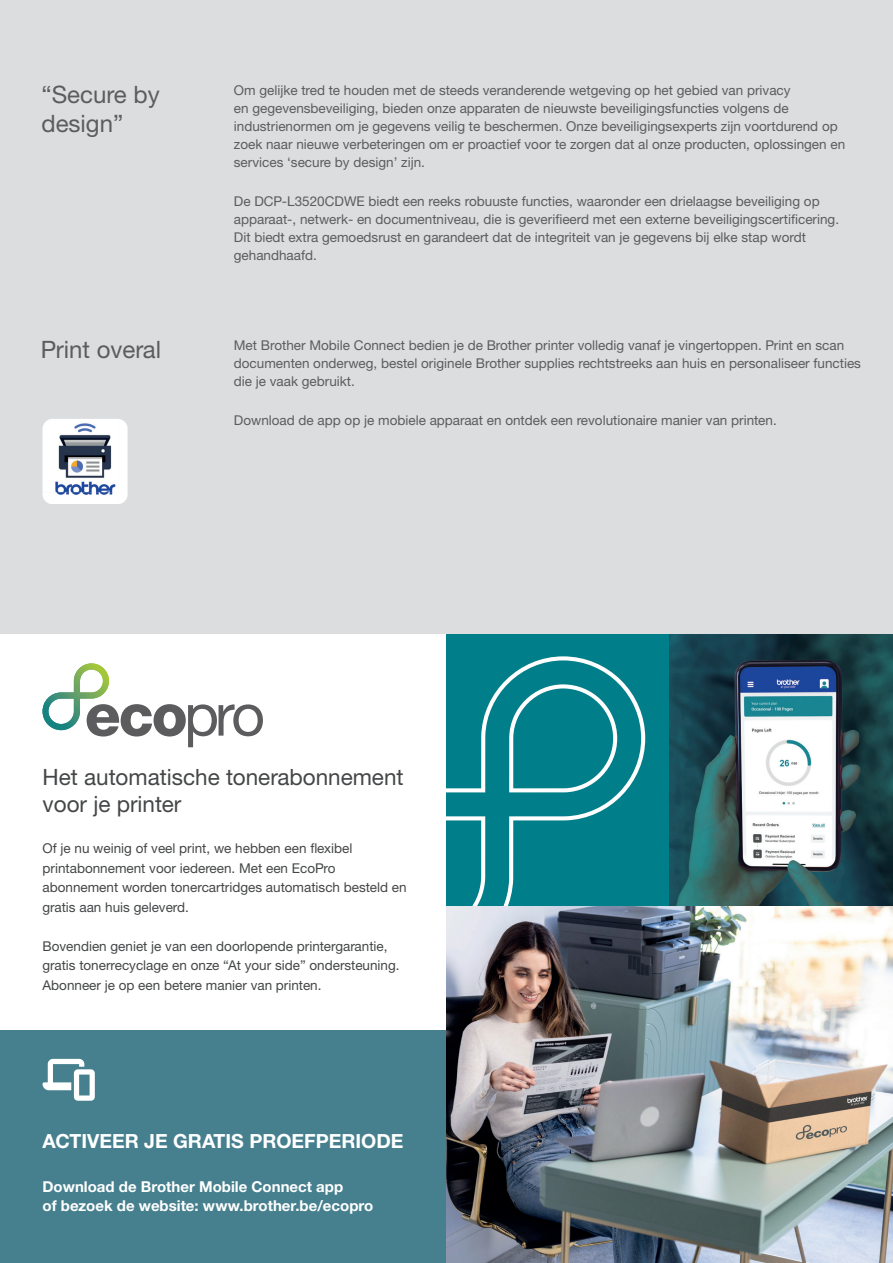
<style>
.page{position:relative;width:893px;height:1263px;background:#fff}
.page>*{position:absolute;margin:0;border:0;box-sizing:border-box;transform-origin:0 0}
.t1{font:24px/28.5px "Helvetica Neue LTW1 G";color:#5c5c5f}
.t2{font:22.5px/27px "Helvetica Neue LTW1 G";color:#444647}
.t3{font:700 19.5px "Helvetica Neue LTW1 G";color:#fff}
.t4{font:700 15px/19.5px "Helvetica Neue LTW1 G";color:#fff}
.t5{font:13.5px/18px "Helvetica Neue LTW1 G";color:#5c5c5f}
.t6{font:13.5px/19.5px "Helvetica Neue LTW1 G";color:#444647}
</style>
<div class="page">
<svg style="left:43px;top:663px;width:220px;height:84px"></svg>
<div style="left:0;top:1030px;width:446px;height:233px;background:#46808e"></div>
<img style="left:446px;top:906px;width:447px;height:357px">
<div style="left:446px;top:634px;width:224px;height:272px;background:#007e89"></div>
<svg style="left:446px;top:656px;width:199px;height:250px"></svg>
<img style="left:670px;top:634px;width:223px;height:272px">
<div style="left:0;top:0;width:893px;height:634px;background:#dcdddf"></div>
<img style="left:43px;top:419px;width:85px;height:85px">
<svg style="left:43px;top:1059px;width:52px;height:42px"></svg>
<h1 class="t1" style="left:41px;top:80px;width:120px">“Secure by design”</h1>
<h1 class="t1" style="left:41px;top:335px;width:122px">Print overal</h1>
<p class="t5" style="left:234px;top:81px;width:613px">Om gelijke tred te houden met de steeds veranderende wetgeving op het gebied van privacy<br>en gegevensbeveiliging, bieden onze apparaten de nieuwste beveiligingsfuncties volgens de industrienormen om je gegevens veilig te beschermen. Onze beveiligingsexperts zijn voortdurend op zoek naar nieuwe verbeteringen om er proactief voor te zorgen dat al onze producten, oplossingen en services ‘secure by design’ zijn.</p>
<p class="t5" style="left:234px;top:192px;width:607px">De DCP-L3520CDWE biedt een reeks robuuste functies, waaronder een drielaagse beveiliging op apparaat-, netwerk- en documentniveau, die is geverifieerd met een externe beveiligingscertificering.<br>Dit biedt extra gemoedsrust en garandeert dat de integriteit van je gegevens bij elke stap wordt gehandhaafd.</p>
<p class="t5" style="left:234px;top:336px;width:629px">Met Brother Mobile Connect bedien je de Brother printer volledig vanaf je vingertoppen. Print en scan documenten onderweg, bestel originele Brother supplies rechtstreeks aan huis en personaliseer functies die je vaak gebruikt.</p>
<p class="t5" style="left:234px;top:411px;width:544px">Download de app op je mobiele apparaat en ontdek een revolutionaire manier van printen.</p>
<h2 class="t2" style="left:43px;top:763px;width:363px">Het automatische tonerabonnement voor je printer</h2>
<p class="t6" style="left:43px;top:838px;width:366px">Of je nu weinig of veel print, we hebben een flexibel printabonnement voor iedereen. Met een EcoPro abonnement worden tonercartridges automatisch besteld en gratis aan huis geleverd.</p>
<p class="t6" style="left:43px;top:936px;width:359px">Bovendien geniet je van een doorlopende printergarantie, gratis tonerrecyclage en onze “At your side” ondersteuning.<br>Abonneer je op een betere manier van printen.</p>
<h3 class="t3" style="left:43px;top:1129px;width:363px">ACTIVEER JE GRATIS PROEFPERIODE</h3>
<p class="t4" style="left:43px;top:1177px;width:332px">Download de Brother Mobile Connect app<br>of bezoek de website: www.brother.be/ecopro</p>
</div>
